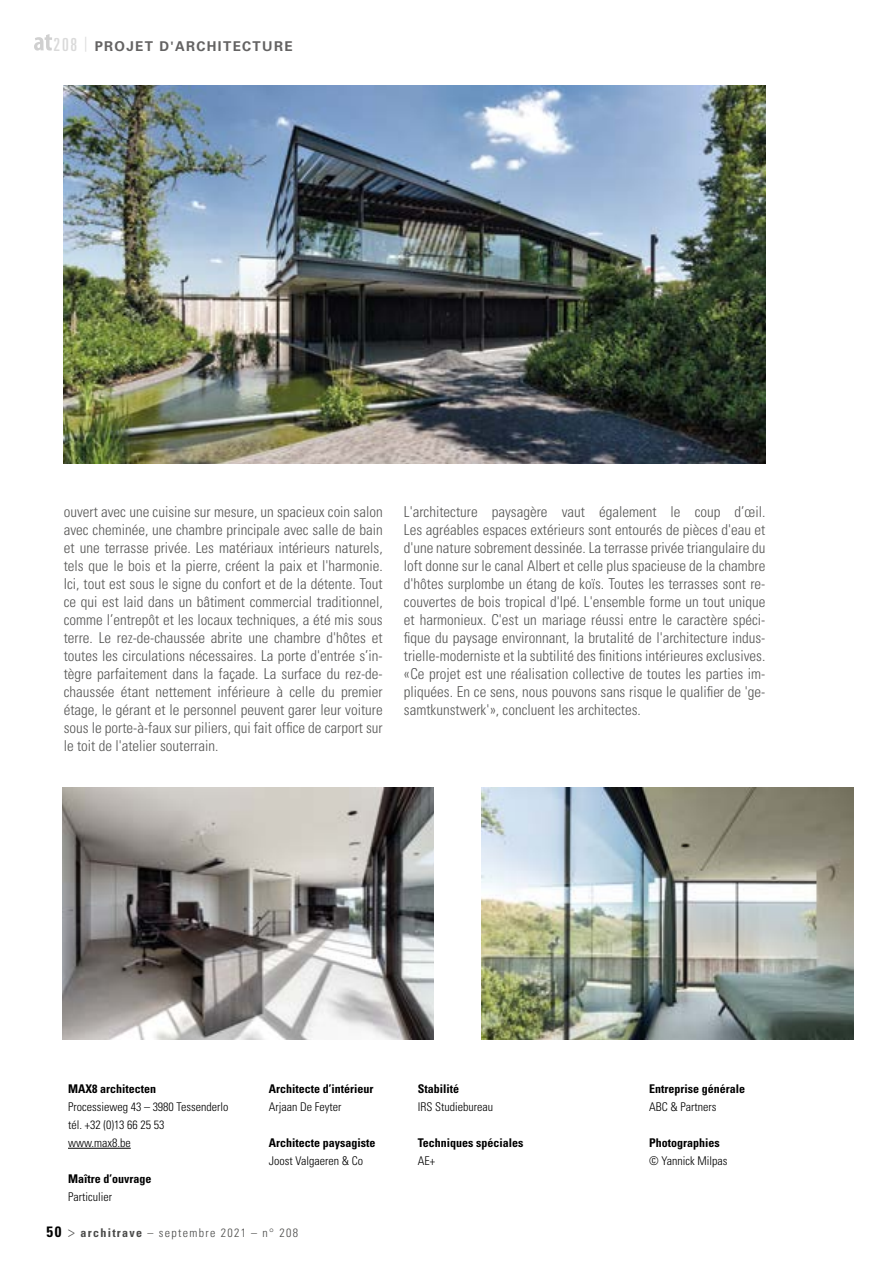
<style>
.page{position:relative;width:893px;height:1263px;background:#fff}
.page>*{position:absolute;margin:0;border:0;box-sizing:border-box;transform-origin:0 0}
.t1{font:300 condensed 15px/18px "Univers LT Std";color:#575756;text-align:justify}
.t2{font:700 13.5px "Univers LT Std";letter-spacing:.1em;color:#646363}
.t3{font:300 condensed 12px/18px "Univers LT Std";color:#000}
.t4{font:700 condensed 12px "Univers LT Std";color:#000}
.t5{font:300 condensed 12px "Univers LT Std";letter-spacing:.11em;color:#4a4a49}
.s1{font-weight:400;font-stretch:ultra-condensed;font-size:18px;color:#dadada}
.s2{font-weight:700;font-size:15px;color:#000}
.s3{font-size:15px}
.s4{font-weight:700}
</style>
<div class="page">
<svg style="left:34px;top:34px;width:18px;height:17px"></svg>
<hr style="left:68px;top:1148px;width:63px;height:1px;background:#000">
<img style="left:64px;top:85px;width:701px;height:378px">
<img style="left:63px;top:787px;width:371px;height:252px">
<img style="left:482px;top:787px;width:371px;height:252px">
<p class="t2" style="left:54px;top:38px;width:241px"><span class="s1">208</span> <sup>|</sup> PROJET D'ARCHITECTURE</p>
<p class="t1" style="left:64px;top:503px;width:320px">ouvert avec une cuisine sur mesure, un spacieux coin salon avec cheminée, une chambre principale avec salle de bain et une terrasse privée. Les matériaux intérieurs naturels, tels que le bois et la pierre, créent la paix et l'harmonie.<br>Ici, tout est sous le signe du confort et de la détente. Tout ce qui est laid dans un bâtiment commercial traditionnel, comme l’entrepôt et les locaux techniques, a été mis sous terre. Le rez-de-chaussée abrite une chambre d'hôtes et toutes les circulations nécessaires. La porte d'entrée s’in&shy;tègre parfaitement dans la façade. La surface du rez-de&shy;chaussée étant nettement inférieure à celle du premier étage, le gérant et le personnel peuvent garer leur voiture sous le porte-à-faux sur piliers, qui fait office de carport sur le toit de l'atelier souterrain.</p>
<p class="t1" style="left:404px;top:503px;width:363px">L'architecture paysagère vaut également le coup d’œil.<br>Les agréables espaces extérieurs sont entourés de pièces d'eau et d'une nature sobrement dessinée. La terrasse privée triangulaire du loft donne sur le canal Albert et celle plus spacieuse de la chambre d'hôtes surplombe un étang de koïs. Toutes les terrasses sont re&shy;couvertes de bois tropical d'Ipé. L'ensemble forme un tout unique et harmonieux. C'est un mariage réussi entre le caractère spéci&shy;fique du paysage environnant, la brutalité de l'architecture indus&shy;trielle-moderniste et la subtilité des finitions intérieures exclusives. «Ce projet est une réalisation collective de toutes les parties im&shy;pliquées. En ce sens, nous pouvons sans risque le qualifier de 'ge&shy;samtkunstwerk'», concluent les architectes.</p>
<p class="t4" style="left:68px;top:1081px;width:89px">MAX8 architecten</p>
<p class="t3" style="left:68px;top:1098px;width:162px">Processieweg 43 – 3980 Tessenderlo tél. +32 (0)13 66 25 53 www.max8.be</p>
<p class="t4" style="left:68px;top:1171px;width:85px">Maître d’ouvrage</p>
<p class="t3" style="left:68px;top:1188px;width:45px">Particulier</p>
<p class="t4" style="left:269px;top:1081px;width:106px">Architecte d’intérieur</p>
<p class="t3" style="left:269px;top:1098px;width:74px">Arjaan De Feyter</p>
<p class="t4" style="left:269px;top:1135px;width:108px">Architecte paysagiste</p>
<p class="t3" style="left:269px;top:1152px;width:96px">Joost Valgaeren &amp; Co</p>
<p class="t5" style="left:47px;top:1226px;width:253px"><span class="s2">50</span> <span class="s3">&gt;</span> <span class="s4">architrave</span> – septembre 2021 – n° 208</p>
<p class="t4" style="left:418px;top:1081px;width:43px">Stabilité</p>
<p class="t3" style="left:418px;top:1098px;width:77px">IRS Studiebureau</p>
<p class="t4" style="left:418px;top:1135px;width:107px">Techniques spéciales</p>
<p class="t3" style="left:418px;top:1152px;width:19px">AE+</p>
<p class="t4" style="left:649px;top:1081px;width:97px">Entreprise générale</p>
<p class="t3" style="left:649px;top:1098px;width:69px">ABC &amp; Partners</p>
<p class="t4" style="left:649px;top:1135px;width:72px">Photographies</p>
<p class="t3" style="left:649px;top:1152px;width:80px">© Yannick Milpas</p>
</div>
